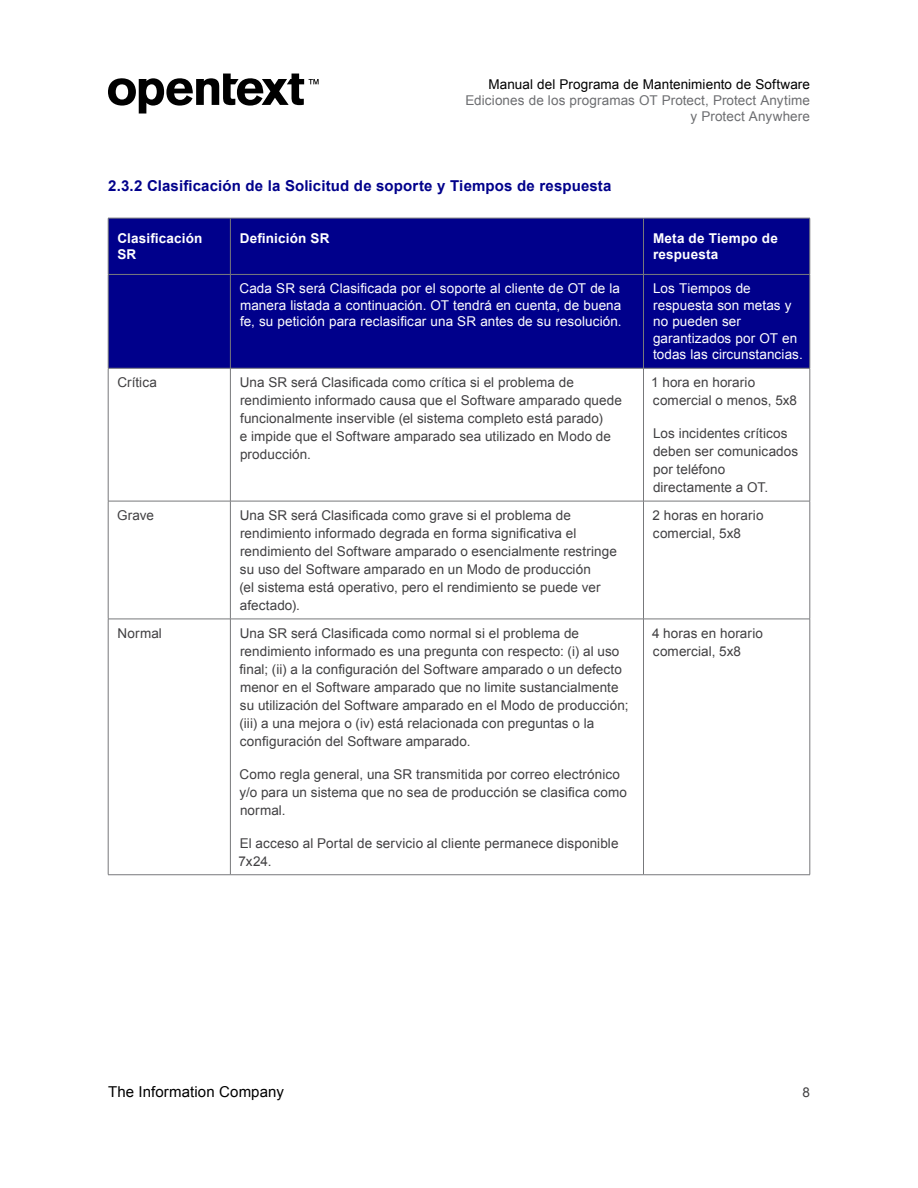
<style>
.page{position:relative;width:918px;height:1188px;background:#fff}
.page>*{position:absolute;margin:0;border:0;box-sizing:border-box;transform-origin:0 0}
.Body_-_Subhead3{font:700 15px "Arial";letter-spacing:.01em;color:#00008b}
.t1{font:15px "Arial";letter-spacing:.01em;color:#000}
.Table_-_Body_Rows{font:13.5px/18px "Arial";letter-spacing:.005em;color:#414042}
.Table_-_Subheader_Ro{font:13.5px/16.5px "Arial";letter-spacing:.005em;color:#fff;text-align:justify}
.t2{font:13.5px/16.2px "Arial";letter-spacing:.01em;color:#6d6e71;text-align:right}
.Table_-_Header_Row{font:700 13.5px/16.5px "Arial";letter-spacing:.015em;color:#fff}
.t3{font:13.5px "Arial";letter-spacing:.005em;color:#000}
</style>
<div class="page">
<svg style="left:108px;top:74px;width:211px;height:40px"></svg>
<div style="left:109px;top:219px;width:701px;height:55px;background:#00008b"></div>
<div style="left:109px;top:275px;width:701px;height:93px;background:#00008b"></div>
<hr style="left:230px;top:218px;width:1px;height:56px;background:#77787b">
<hr style="left:643px;top:218px;width:1px;height:56px;background:#77787b">
<hr style="left:230px;top:275px;width:1px;height:93px;background:#77787b">
<hr style="left:643px;top:275px;width:1px;height:93px;background:#77787b">
<hr style="left:230px;top:368px;width:1px;height:133px;background:#77787b">
<hr style="left:643px;top:368px;width:1px;height:133px;background:#77787b">
<hr style="left:108px;top:501px;width:122px;height:1px;background:#77787b">
<hr style="left:230px;top:501px;width:414px;height:1px;background:#77787b">
<hr style="left:230px;top:501px;width:1px;height:118px;background:#77787b">
<hr style="left:644px;top:501px;width:166px;height:1px;background:#77787b">
<hr style="left:643px;top:501px;width:1px;height:118px;background:#77787b">
<hr style="left:108px;top:619px;width:122px;height:1px;background:#77787b">
<hr style="left:230px;top:619px;width:414px;height:1px;background:#77787b">
<hr style="left:230px;top:619px;width:1px;height:256px;background:#77787b">
<hr style="left:644px;top:619px;width:166px;height:1px;background:#77787b">
<hr style="left:643px;top:619px;width:1px;height:256px;background:#77787b">
<hr style="left:108px;top:275px;width:1px;height:93px;background:#77787b">
<hr style="left:810px;top:275px;width:1px;height:93px;background:#77787b">
<hr style="left:108px;top:368px;width:122px;height:1px;background:#77787b">
<hr style="left:108px;top:368px;width:1px;height:133px;background:#77787b">
<hr style="left:230px;top:368px;width:414px;height:1px;background:#77787b">
<hr style="left:644px;top:368px;width:166px;height:1px;background:#77787b">
<hr style="left:810px;top:368px;width:1px;height:133px;background:#77787b">
<hr style="left:108px;top:501px;width:1px;height:118px;background:#77787b">
<hr style="left:810px;top:501px;width:1px;height:118px;background:#77787b">
<hr style="left:108px;top:619px;width:1px;height:256px;background:#77787b">
<hr style="left:810px;top:619px;width:1px;height:256px;background:#77787b">
<hr style="left:108px;top:874px;width:122px;height:1px;background:#77787b">
<hr style="left:230px;top:874px;width:414px;height:1px;background:#77787b">
<hr style="left:644px;top:874px;width:166px;height:1px;background:#77787b">
<hr style="left:108px;top:218px;width:122px;height:1px;background:#77787b">
<hr style="left:108px;top:218px;width:1px;height:56px;background:#77787b">
<hr style="left:230px;top:218px;width:414px;height:1px;background:#77787b">
<hr style="left:644px;top:218px;width:166px;height:1px;background:#77787b">
<hr style="left:810px;top:218px;width:1px;height:56px;background:#77787b">
<hr style="left:108px;top:274px;width:122px;height:1px;background:#77787b">
<hr style="left:230px;top:274px;width:414px;height:1px;background:#77787b">
<hr style="left:644px;top:274px;width:166px;height:1px;background:#77787b">
<p class="t3" style="left:488px;top:75px;width:323px">Manual del Programa de Mantenimiento de Software</p>
<p class="t2" style="left:465px;top:92px;width:346px">Ediciones de los programas OT Protect, Protect Anytime y Protect Anywhere</p>
<h5 class="Body_-_Subhead3" style="left:108px;top:176px;width:505px">2.3.2 Clasificación de la Solicitud de soporte y Tiempos de respuesta</h5>
<p class="Table_-_Header_Row" style="left:117px;top:230px;width:87px">Clasificación<br>SR</p>
<p class="Table_-_Header_Row" style="left:240px;top:230px;width:91px">Definición SR</p>
<p class="Table_-_Header_Row" style="left:653px;top:230px;width:126px">Meta de Tiempo de respuesta</p>
<p class="Table_-_Subheader_Ro" style="left:240px;top:280px;width:384px">Cada SR será Clasificada por el soporte al cliente de OT de la manera listada a continuación. OT tendrá en cuenta, de buena fe, su petición para reclasificar una SR antes de su resolución.</p>
<p class="Table_-_Subheader_Ro" style="left:653px;top:280px;width:151px;text-align:left">Los Tiempos de respuesta son metas y no pueden ser garantizados por OT en todas las circunstancias.</p>
<p class="Table_-_Body_Rows" style="left:117px;top:373px;width:41px">Crítica</p>
<p class="Table_-_Body_Rows" style="left:240px;top:373px;width:384px">Una SR será Clasificada como crítica si el problema de rendimiento informado causa que el Software amparado quede funcionalmente inservible (el sistema completo está parado)<br>e impide que el Software amparado sea utilizado en Modo de producción.</p>
<p class="Table_-_Body_Rows" style="left:651px;top:373px;width:148px">1 hora en horario comercial o menos, 5x8</p>
<p class="Table_-_Body_Rows" style="left:653px;top:424px;width:147px">Los incidentes críticos deben ser comunicados por teléfono directamente a OT.</p>
<p class="Table_-_Body_Rows" style="left:117px;top:506px;width:38px">Grave</p>
<p class="Table_-_Body_Rows" style="left:239px;top:506px;width:379px">Una SR será Clasificada como grave si el problema de rendimiento informado degrada en forma significativa el rendimiento del Software amparado o esencialmente restringe su uso del Software amparado en un Modo de producción<br>(el sistema está operativo, pero el rendimiento se puede ver afectado).</p>
<p class="Table_-_Body_Rows" style="left:653px;top:506px;width:112px">2 horas en horario comercial, 5x8</p>
<p class="Table_-_Body_Rows" style="left:118px;top:624px;width:46px">Normal</p>
<p class="Table_-_Body_Rows" style="left:239px;top:624px;width:391px">Una SR será Clasificada como normal si el problema de rendimiento informado es una pregunta con respecto: (i) al uso final; (ii) a la configuración del Software amparado o un defecto menor en el Software amparado que no limite sustancialmente su utilización del Software amparado en el Modo de producción; (iii) a una mejora o (iv) está relacionada con preguntas o la configuración del Software amparado.</p>
<p class="Table_-_Body_Rows" style="left:240px;top:765px;width:389px">Como regla general, una SR transmitida por correo electrónico y/o para un sistema que no sea de producción se clasifica como normal.</p>
<p class="Table_-_Body_Rows" style="left:239px;top:834px;width:381px">El acceso al Portal de servicio al cliente permanece disponible<br>7x24.</p>
<p class="Table_-_Body_Rows" style="left:652px;top:624px;width:112px">4 horas en horario comercial, 5x8</p>
<p class="t1" style="left:108px;top:1082px;width:177px">The Information Company</p>
<p class="Table_-_Body_Rows" style="left:802px;top:1083px;width:9px">8</p>
</div>
